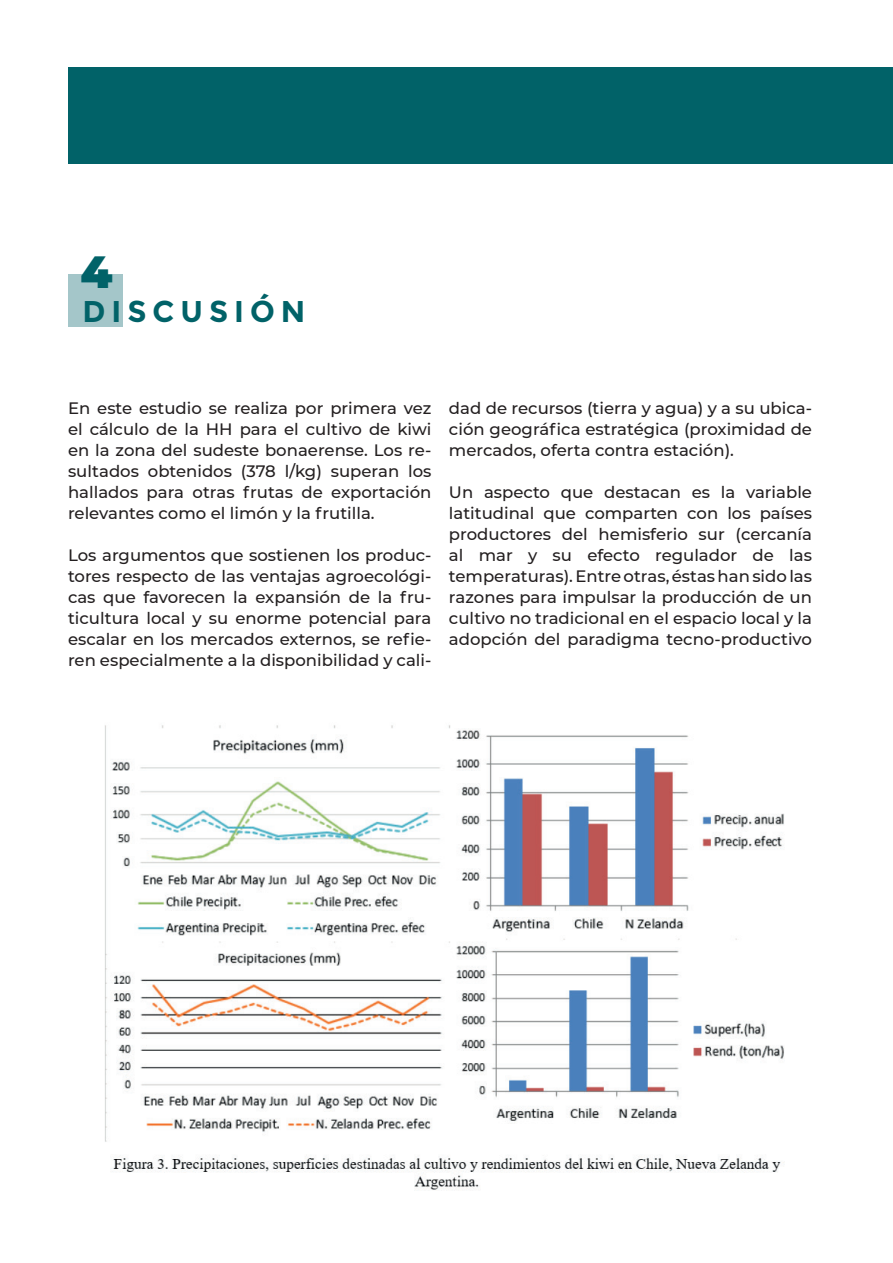
<style>
.page{position:relative;width:893px;height:1263px;background:#fff}
.page>*{position:absolute;margin:0;border:0;box-sizing:border-box;transform-origin:0 0}
.t1{font:900 45px "Montserrat";color:#016268}
.t2{font:700 30px "Montserrat";letter-spacing:.2em;color:#016268}
.t3{font:500 16.5px/21px "Montserrat";color:#231f20;text-align:justify}
</style>
<div class="page">
<div style="left:68px;top:67px;width:825px;height:97px;background:#016268"></div>
<div style="left:68px;top:274px;width:55px;height:52px;background:#a4c6c9"></div>
<img style="left:105px;top:725px;width:679px;height:465px">
<h1 class="t1" style="left:80px;top:238px;width:34px">4</h1>
<h2 class="t2" style="left:82px;top:294px;width:224px">DISCUSIÓN</h2>
<p class="t3" style="left:68px;top:397px;width:365px">En este estudio se realiza por primera vez el cálculo de la HH para el cultivo de kiwi en la zona del sudeste bonaerense. Los re&shy;sultados obtenidos (378 l/kg) superan los hallados para otras frutas de exportación relevantes como el limón y la frutilla.</p>
<p class="t3" style="left:68px;top:544px;width:365px">Los argumentos que sostienen los produc&shy;tores respecto de las ventajas agroecológi&shy;cas que favorecen la expansión de la fru&shy;ticultura local y su enorme potencial para escalar en los mercados externos, se refie&shy;ren especialmente a la disponibilidad y cali-</p>
<p class="t3" style="left:449px;top:397px;width:365px">dad de recursos (tierra y agua) y a su ubica&shy;ción geográfica estratégica (proximidad de mercados, oferta contra estación).</p>
<p class="t3" style="left:449px;top:481px;width:365px">Un aspecto que destacan es la variable latitudinal que comparten con los países productores del hemisferio sur (cercanía al mar y su efecto regulador de las temperaturas). Entre otras, éstas han sido las razones para impulsar la producción de un cultivo no tradicional en el espacio local y la adopción del paradigma tecno-productivo</p>
</div>
